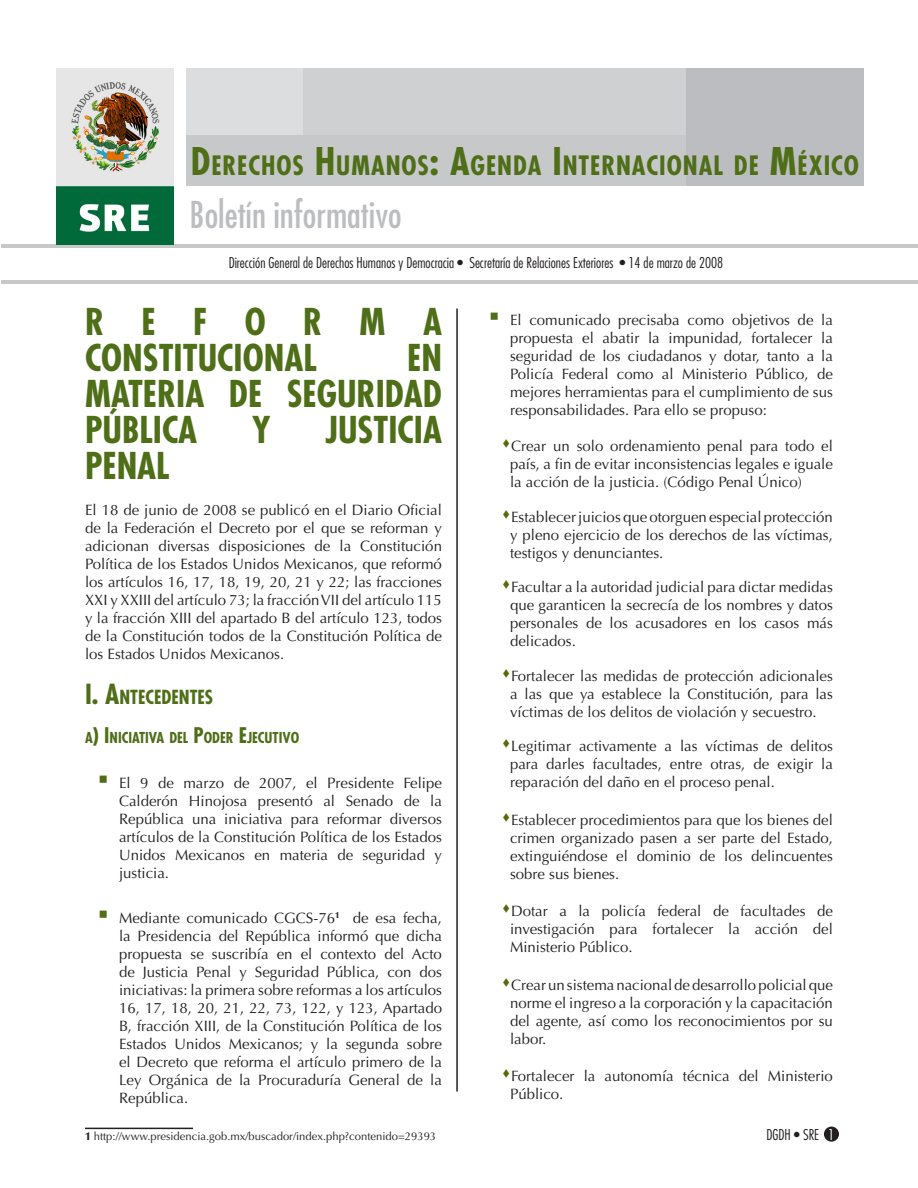
<style>
.page{position:relative;width:918px;height:1188px;background:#fff}
.page>*{position:absolute;margin:0;border:0;box-sizing:border-box;transform-origin:0 0}
.t1{font:700 condensed 36px/36px "Futura";color:#4e6e17}
.t2{font:condensed 36px "Futura";color:#bcbdc0}
.t3{font:700 condensed 25.95px "Futura";letter-spacing:.035em;color:#4e6e17}
.t4{font:700 condensed 18.9px "Futura";color:#4e6e17}
.t5{font:15px/18px "Optima";color:#231f20;text-align:justify}
.t6{font:700 condensed 14.7px "Futura";color:#4e6e17}
.t7{font:300 condensed 14.55px "Futura";color:#231f20}
.t8{font:11.25px "Optima";color:#231f20}
.s1{font-size:37.2px}
.s2{font-size:27px}
.s3{font-size:21px}
.s4{color:#4e6e17}
.s5{font-weight:900}
.s6{color:#556b0e}
.s7{color:#fff}
</style>
<div class="page">
<div style="left:824px;top:1127px;width:15px;height:15px;background:#231f20;border-radius:50%"></div>
<div style="left:186px;top:78px;width:664px;height:108px;background:#c7c8ca"></div>
<hr style="left:2px;top:244px;width:916px;height:4px;background:#c7c8ca">
<hr style="left:2px;top:281px;width:916px;height:3px;background:#c7c8ca">
<div style="left:188px;top:69px;width:660px;height:66px;background:#cfd0d2"></div>
<div style="left:686px;top:69px;width:178px;height:117px;background:#bcbdc0"></div>
<div style="left:186px;top:69px;width:117px;height:66px;background:#dcdddf"></div>
<hr style="left:456px;top:308px;width:2px;height:784px;background:#231f20">
<img style="left:56px;top:69px;width:117px;height:175px">
<hr style="left:85px;top:1128px;width:108px;height:1px;background:#231f20">
<p class="t3" style="left:191px;top:149px;width:670px"><span class="s1">D</span>ERECHOS <span class="s1">H</span>UMANOS<span class="s1">: A</span>GENDA <span class="s1">I</span>NTERNACIONAL DE <span class="s1">M</span>ÉXICO</p>
<p class="t2" style="left:190px;top:193px;width:214px">Boletín informativo</p>
<p class="t7" style="left:229px;top:254px;width:496px">Dirección General de Derechos Humanos y Democracia • Secretaría de Relaciones Exteriores • 14 de marzo de 2008</p>
<p class="t1" style="left:85px;top:304px;width:358px">REFORMA<br>CONSTITUCIONAL</p>
<p class="t1" style="left:85px;top:340px;width:358px;text-align:justify;text-indent:322px">EN MATERIA DE SEGURIDAD PÚBLICA</p>
<p class="t1" style="left:252px;top:412px;width:20px">Y</p>
<p class="t1" style="left:325px;top:412px;width:118px">JUSTICIA</p>
<p class="t1" style="left:85px;top:448px;width:86px">PENAL</p>
<p class="t5" style="left:85px;top:501px;width:358px">El 18 de junio de 2008 se publicó en el Diario Oficial de la Federación el Decreto por el que se reforman y adicionan diversas disposiciones de la Constitución Política de los Estados Unidos Mexicanos, que reformó los artículos 16, 17, 18, 19, 20, 21 y 22; las fracciones XXI y XXIII del artículo 73; la fracción VII del artículo 115 y la fracción XIII del apartado B del artículo 123, todos de la Constitución todos de la Constitución Política de los Estados Unidos Mexicanos.</p>
<p class="t4" style="left:85px;top:685px;width:130px"><span class="s2">I. A</span>NTECEDENTES</p>
<p class="t6" style="left:85px;top:728px;width:216px">A<span class="s3">) I</span>NICIATIVA DEL <span class="s3">P</span>ODER <span class="s3">E</span>JECUTIVO</p>
<p class="t5" style="left:119px;top:774px;width:324px;text-indent:-21px"><span class="s4">▪</span> El 9 de marzo de 2007, el Presidente Felipe Calderón Hinojosa presentó al Senado de la República una iniciativa para reformar diversos artículos de la Constitución Política de los Estados Unidos Mexicanos en materia de seguridad y justicia.</p>
<p class="t5" style="left:119px;top:909px;width:324px;text-indent:-21px"><span class="s4">▪</span> Mediante comunicado CGCS-76<sup>1</sup> de esa fecha, la Presidencia del República informó que dicha propuesta se suscribía en el contexto del Acto de Justicia Penal y Seguridad Pública, con dos iniciativas: la primera sobre reformas a los artículos 16, 17, 18, 20, 21, 22, 73, 122, y 123, Apartado B, fracción XIII, de la Constitución Política de los Estados Unidos Mexicanos; y la segunda sobre el Decreto que reforma el artículo primero de la Ley Orgánica de la Procuraduría General de la República.</p>
<p class="t8" style="left:85px;top:1130px;width:353px"><span class="s5">1</span> http://www.presidencia.gob.mx/buscador/index.php?contenido=29393</p>
<p class="t5" style="left:510px;top:311px;width:324px;text-indent:-21px"><span class="s4">▪</span> El comunicado precisaba como objetivos de la propuesta el abatir la impunidad, fortalecer la seguridad de los ciudadanos y dotar, tanto a la Policía Federal como al Ministerio Público, de mejores herramientas para el cumplimiento de sus responsabilidades. Para ello se propuso:</p>
<p class="t5" style="left:510px;top:438px;width:324px;text-indent:-8px"><span class="s6">▲</span>Crear un solo ordenamiento penal para todo el país, a fin de evitar inconsistencias legales e iguale la acción de la justicia. (Código Penal Único)</p>
<p class="t5" style="left:510px;top:508px;width:324px;text-indent:-8px"><span class="s6">▲</span>Establecer juicios que otorguen especial protección y pleno ejercicio de los derechos de las víctimas, testigos y denunciantes.</p>
<p class="t5" style="left:510px;top:579px;width:324px;text-indent:-8px"><span class="s6">▲</span>Facultar a la autoridad judicial para dictar medidas que garanticen la secrecía de los nombres y datos personales de los acusadores en los casos más delicados.</p>
<p class="t5" style="left:502px;top:667px;width:333px;text-align:center"><span class="s6">▲</span>Fortalecer las medidas de protección adicionales a las que ya establece la Constitución, para las víctimas de los delitos de violación y secuestro.</p>
<p class="t5" style="left:510px;top:738px;width:324px;text-indent:-8px"><span class="s6">▲</span>Legitimar activamente a las víctimas de delitos para darles facultades, entre otras, de exigir la reparación del daño en el proceso penal.</p>
<p class="t5" style="left:510px;top:811px;width:324px;text-indent:-8px"><span class="s6">▲</span>Establecer procedimientos para que los bienes del crimen organizado pasen a ser parte del Estado, extinguiéndose el dominio de los delincuentes sobre sus bienes.</p>
<p class="t5" style="left:510px;top:903px;width:324px;text-indent:-8px"><span class="s6">▲</span>Dotar a la policía federal de facultades de investigación para fortalecer la acción del Ministerio Público.</p>
<p class="t5" style="left:510px;top:976px;width:324px;text-indent:-8px"><span class="s6">▲</span>Crear un sistema nacional de desarrollo policial que norme el ingreso a la corporación y la capacitación del agente, así como los reconocimientos por su labor.</p>
<p class="t5" style="left:510px;top:1068px;width:324px;text-indent:-8px"><span class="s6">▲</span>Fortalecer la autonomía técnica del Ministerio<br>Público.</p>
<p class="t7" style="left:767px;top:1126px;width:69px">DGDH • SRE <span class="s7">1</span></p>
</div>
